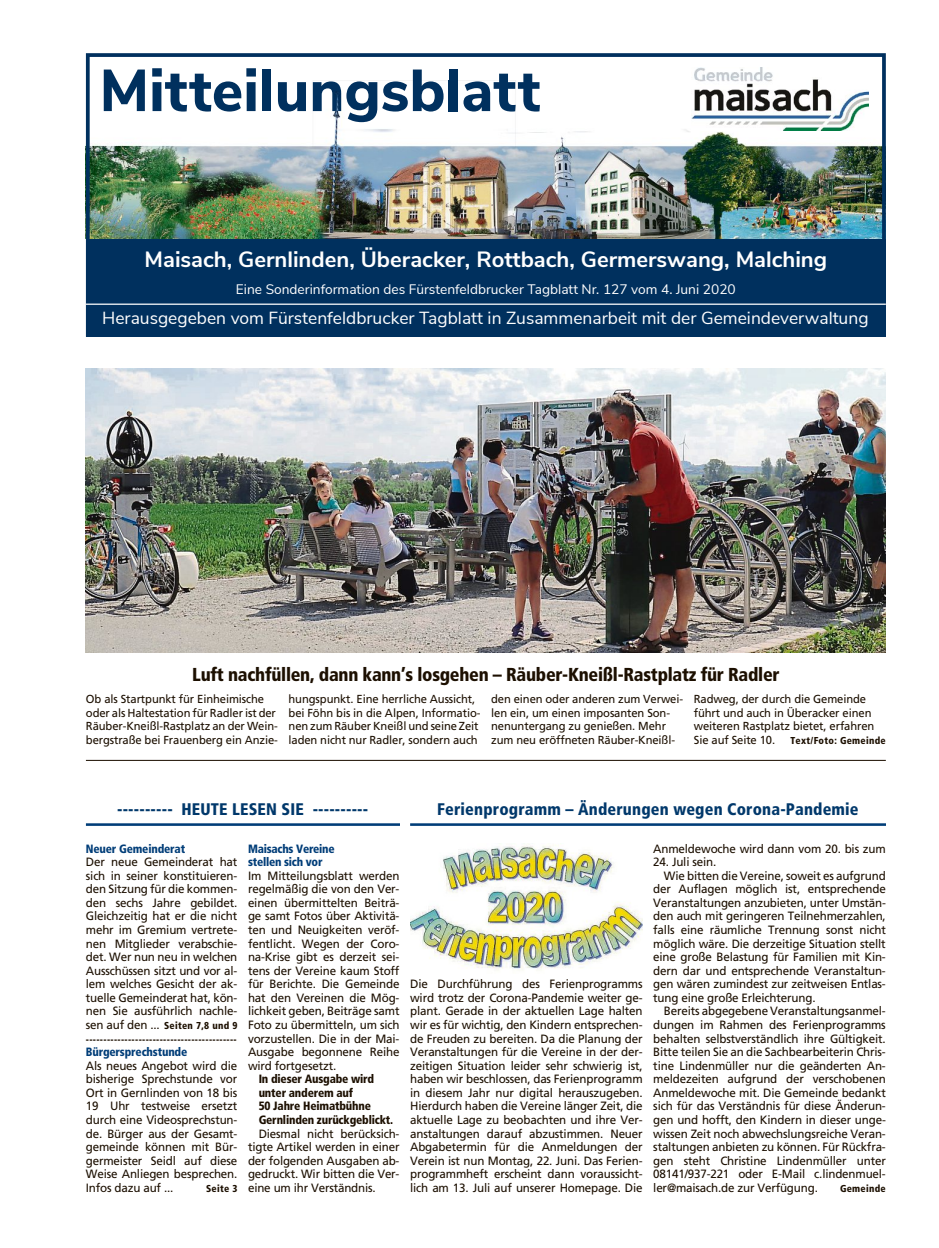
<style>
.page{position:relative;width:939px;height:1248px;background:#fff}
.page>*{position:absolute;margin:0;border:0;box-sizing:border-box;transform-origin:0 0}
.t1{font:800 58.88px "Nunito Sans";color:#00305e}
.t2{font:700 22px "Nunito Sans";color:#fff}
.t3{font:900 condensed 18.75px "Frutiger";letter-spacing:-.015em;color:#1c0f00}
.t4{font:17.5px "Nunito Sans";color:#fff}
.t5{font:900 condensed 16.75px "Frutiger";letter-spacing:.01em;color:#00386b}
.t6{font:13.75px "Nunito Sans";color:#fff}
.t7{font:12px/13.5px "Frutiger";letter-spacing:-.015em;color:#1c0f00;text-align:justify}
.t8{font:900 condensed 12px/13.5px "Frutiger";letter-spacing:-.015em;color:#1c0f00}
.t9{font:900 condensed 12px/13.5px "Frutiger";letter-spacing:-.015em;color:#003d78}
.t10{font:11.62px/13.6px "Frutiger";letter-spacing:-.01em;color:#1c0f00}
.t11{font:900 condensed 10px/13.5px "Frutiger";letter-spacing:.03em;color:#1c0f00}
.s1{font-weight:400;font-stretch:normal;font-size:12px}
</style>
<div class="page">
<hr style="left:410px;top:823px;width:476px;height:2px;background:#003d78">
<img style="left:410px;top:845px;width:233px;height:125px">
<hr style="left:86px;top:823px;width:314px;height:2px;background:#003d78">
<hr style="left:86px;top:760px;width:800px;height:1px;background:#1c0f00">
<img style="left:86px;top:368px;width:800px;height:284px">
<div style="left:86px;top:238px;width:800px;height:99px;background:#00305e"></div>
<img style="left:694px;top:68px;width:125px;height:12px">
<img style="left:91px;top:80px;width:790px;height:158px">
<img style="left:313px;top:81px;width:28px;height:30px">
<img style="left:413px;top:80px;width:31px;height:31px">
<img style="left:449px;top:80px;width:9px;height:31px">
<img style="left:494px;top:80px;width:22px;height:31px">
<div style="left:86px;top:53px;width:800px;height:284px;border:4px solid #00305e"></div>
<hr style="left:86px;top:303px;width:800px;height:2px;background:#fff">
<h1 class="t1" style="left:100px;top:70px;width:442px">Mitteilu gs a t</h1>
<h1 class="t1" style="left:409px;top:70px;width:108px">bl t</h1>
<h2 class="t2" style="left:145px;top:251px;width:684px">Maisach, Gernlinden, Überacker, Rottbach, Germerswang, Malching</h2>
<p class="t6" style="left:236px;top:284px;width:501px">Eine Sonderinformation des Fürstenfeldbrucker Tagblatt Nr. 127 vom 4. Juni 2020</p>
<h3 class="t4" style="left:102px;top:312px;width:768px">Herausgegeben vom Fürstenfeldbrucker Tagblatt in Zusammenarbeit mit der Gemeindeverwaltung</h3>
<h3 class="t3" style="left:192px;top:668px;width:589px">Luft nachfüllen, dann kann’s losgehen – Räuber-Kneißl-Rastplatz für Radler</h3>
<p class="t10" style="left:694px;top:693px;width:182px">Radweg, der durch die Gemeinde führt und auch in Überacker einen weiteren Rastplatz bietet, erfahren<br>Sie auf Seite 10.</p>
<p class="t10" style="left:86px;top:693px;width:194px">Ob als Startpunkt für Einheimische oder als Haltestation für Radler ist der Räuber-Kneißl-Rastplatz an der Wein&shy;bergstraße bei Frauenberg ein Anzie-</p>
<p class="t10" style="left:289px;top:693px;width:193px">hungspunkt. Eine herrliche Aussicht, bei Föhn bis in die Alpen, Informatio&shy;nen zum Räuber Kneißl und seine Zeit laden nicht nur Radler, sondern auch</p>
<p class="t10" style="left:491px;top:693px;width:193px">den einen oder anderen zum Verwei&shy;len ein, um einen imposanten Son&shy;nenuntergang zu genießen. Mehr zum neu eröffneten Räuber-Kneißl-</p>
<p class="t11" style="left:791px;top:734px;width:97px">Text/Foto: Gemeinde</p>
<h3 class="t5" style="left:117px;top:803px;width:253px">---------- HEUTE LESEN SIE ----------</h3>
<p class="t9" style="left:86px;top:842px;width:101px">Neuer Gemeinderat</p>
<p class="t7" style="left:86px;top:856px;width:153px">Der neue Gemeinderat hat sich in seiner konstituieren&shy;den Sitzung für die kommen&shy;den sechs Jahre gebildet.<br>Gleichzeitig hat er die nicht mehr im Gremium vertrete&shy;nen Mitglieder verabschie&shy;det. Wer nun neu in welchen Ausschüssen sitzt und vor al&shy;lem welches Gesicht der ak&shy;tuelle Gemeinderat hat, kön&shy;nen Sie ausführlich nachle-</p>
<p class="t11" style="left:86px;top:1019px;width:153px"><span class="s1">sen auf den ...</span> Seiten 7,8 und 9 -------------------------------------------</p>
<p class="t9" style="left:86px;top:1046px;width:103px">Bürgersprechstunde</p>
<p class="t7" style="left:86px;top:1059px;width:153px">Als neues Angebot wird die bisherige Sprechstunde vor Ort in Gernlinden von 18 bis 19 Uhr testweise ersetzt durch eine Videosprechstun&shy;de. Bürger aus der Gesamt&shy;gemeinde können mit Bür&shy;germeister Seidl auf diese Weise Anliegen besprechen.<br>Infos dazu auf ...</p>
<p class="t11" style="left:206px;top:1182px;width:33px">Seite 3</p>
<p class="t9" style="left:248px;top:842px;width:88px">Maisachs Vereine stellen sich vor</p>
<p class="t7" style="left:248px;top:870px;width:153px">Im Mitteilungsblatt werden regelmäßig die von den Ver&shy;einen übermittelten Beiträ&shy;ge samt Fotos über Aktivitä&shy;ten und Neuigkeiten veröf&shy;fentlicht. Wegen der Coro&shy;na-Krise gibt es derzeit sei&shy;tens der Vereine kaum Stoff für Berichte. Die Gemeinde hat den Vereinen die Mög&shy;lichkeit geben, Beiträge samt Foto zu übermitteln, um sich vorzustellen. Die in der Mai-Ausgabe begonnene Reihe wird fortgesetzt.</p>
<p class="t8" style="left:259px;top:1073px;width:136px">In dieser Ausgabe wird unter anderem auf<br>50 Jahre Heimatbühne<br>Gernlinden zurückgeblickt.</p>
<p class="t7" style="left:248px;top:1127px;width:153px;text-indent:11px">Diesmal nicht berücksich&shy;tigte Artikel werden in einer der folgenden Ausgaben ab&shy;gedruckt. Wir bitten die Ver&shy;eine um ihr Verständnis.</p>
<h3 class="t5" style="left:437px;top:803px;width:423px">Ferienprogramm – Änderungen wegen Corona-Pandemie</h3>
<p class="t7" style="left:653px;top:842px;width:234px">Anmeldewoche wird dann vom 20. bis zum</p>
<p class="t7" style="left:653px;top:856px;width:64px">24. Juli sein.</p>
<p class="t7" style="left:664px;top:870px;width:223px">Wie bitten die Vereine, soweit es aufgrund</p>
<p class="t7" style="left:653px;top:883px;width:234px">der Auflagen möglich ist, entsprechende</p>
<p class="t7" style="left:653px;top:897px;width:234px">Veranstaltungen anzubieten, unter Umstän-</p>
<p class="t7" style="left:653px;top:910px;width:234px">den auch mit geringeren Teilnehmerzahlen,</p>
<p class="t7" style="left:653px;top:924px;width:234px">falls eine räumliche Trennung sonst nicht</p>
<p class="t7" style="left:653px;top:937px;width:234px">möglich wäre. Die derzeitige Situation stellt</p>
<p class="t7" style="left:653px;top:951px;width:234px">eine große Belastung für Familien mit Kin-</p>
<p class="t7" style="left:653px;top:964px;width:234px">dern dar und entsprechende Veranstaltun-</p>
<p class="t7" style="left:653px;top:978px;width:234px">gen wären zumindest zur zeitweisen Entlas-</p>
<p class="t7" style="left:653px;top:992px;width:164px">tung eine große Erleichterung.</p>
<p class="t7" style="left:664px;top:1005px;width:223px">Bereits abgegebene Veranstaltungsanmel-</p>
<p class="t7" style="left:653px;top:1019px;width:234px">dungen im Rahmen des Ferienprogramms</p>
<p class="t7" style="left:653px;top:1032px;width:234px">behalten selbstverständlich ihre Gültigkeit.</p>
<p class="t7" style="left:653px;top:1046px;width:234px">Bitte teilen Sie an die Sachbearbeiterin Chris-</p>
<p class="t7" style="left:653px;top:1059px;width:234px">tine Lindenmüller nur die geänderten An-</p>
<p class="t7" style="left:653px;top:1073px;width:234px">meldezeiten aufgrund der verschobenen</p>
<p class="t7" style="left:653px;top:1087px;width:234px">Anmeldewoche mit. Die Gemeinde bedankt</p>
<p class="t7" style="left:653px;top:1100px;width:234px">sich für das Verständnis für diese Änderun-</p>
<p class="t7" style="left:653px;top:1114px;width:234px">gen und hofft, den Kindern in dieser unge-</p>
<p class="t7" style="left:653px;top:1127px;width:234px">wissen Zeit noch abwechslungsreiche Veran-</p>
<p class="t7" style="left:653px;top:1141px;width:234px">staltungen anbieten zu können. Für Rückfra-</p>
<p class="t7" style="left:653px;top:1154px;width:234px">gen steht Christine Lindenmüller unter</p>
<p class="t7" style="left:653px;top:1168px;width:234px">08141/937-221 oder E-Mail c.lindenmuel-</p>
<p class="t7" style="left:653px;top:1181px;width:166px">ler@maisach.de zur Verfügung.</p>
<p class="t11" style="left:840px;top:1182px;width:47px">Gemeinde</p>
<p class="t7" style="left:410px;top:978px;width:234px">Die Durchführung des Ferienprogramms wird trotz der Corona-Pandemie weiter ge&shy;plant. Gerade in der aktuellen Lage halten wir es für wichtig, den Kindern entsprechen&shy;de Freuden zu bereiten. Da die Planung der Veranstaltungen für die Vereine in der der&shy;zeitigen Situation leider sehr schwierig ist, haben wir beschlossen, das Ferienprogramm in diesem Jahr nur digital herauszugeben.<br>Hierdurch haben die Vereine länger Zeit, die aktuelle Lage zu beobachten und ihre Ver&shy;anstaltungen darauf abzustimmen. Neuer Abgabetermin für die Anmeldungen der Verein ist nun Montag, 22. Juni. Das Ferien&shy;programmheft erscheint dann voraussicht&shy;lich am 13. Juli auf unserer Homepage. Die</p>
</div>
